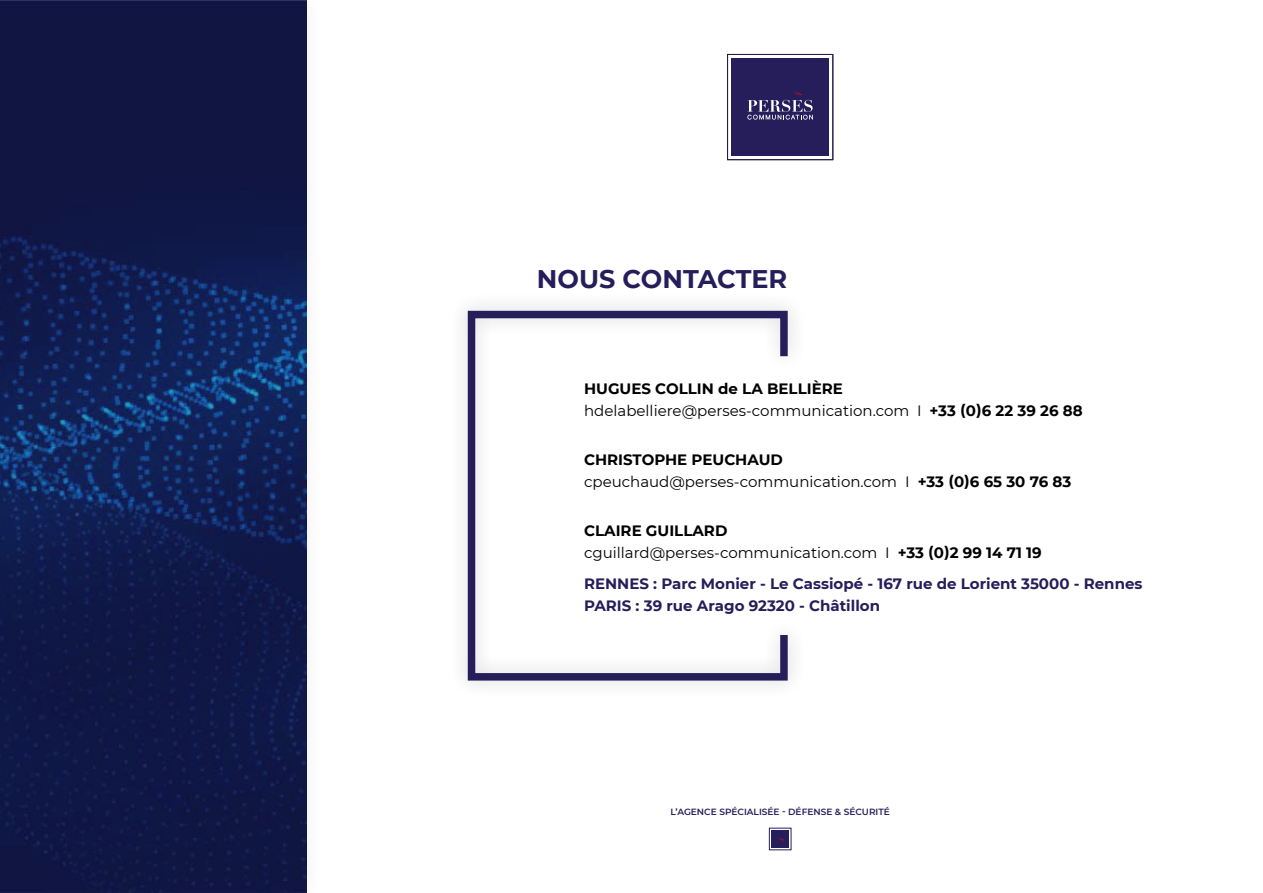
<style>
.page{position:relative;width:1263px;height:893px;background:#fff}
.page>*{position:absolute;margin:0;border:0;box-sizing:border-box;transform-origin:0 0}
.t1{font:700 25.5px "Montserrat";color:#261e5b}
.t2{font:15px/22.2px "Montserrat";color:#000}
.t3{font:700 15px/22.2px "Montserrat";color:#261e5b}
.t4{font:700 15px/22.2px "Montserrat";color:#000}
.t5{font:600 9px "Montserrat";color:#261e5b}
.s1{font-weight:400}
.s2{font-weight:700}
</style>
<div class="page">
<svg style="left:464px;top:307px;width:327px;height:377px"></svg>
<div style="left:771px;top:830px;width:18px;height:18px;background:#261e5b"></div>
<svg style="left:778px;top:837px;width:6px;height:4px"></svg>
<div style="left:0;top:0;width:325px;height:893px;background:#000;opacity:.2"></div>
<svg style="left:0;top:0;width:306px;height:893px;background:#101a4c"></svg>
<svg style="left:727px;top:54px;width:106px;height:106px;background:#453e72"></svg>
<h1 class="t1" style="left:537px;top:261px;width:252px">NOUS CONTACTER</h1>
<p class="t4" style="left:584px;top:377px;width:500px">HUGUES COLLIN de LA BELLIÈRE <span class="s1">hdelabelliere@perses-communication.com I</span> +33 (0)6 22 39 26 88</p>
<p class="t2" style="left:584px;top:448px;width:489px"><span class="s2">CHRISTOPHE PEUCHAUD </span>cpeuchaud@perses-communication.com I <span class="s2">+33 (0)6 65 30 76 83</span></p>
<p class="t2" style="left:584px;top:519px;width:459px"><span class="s2">CLAIRE GUILLARD<br></span>cguillard@perses-communication.com I <span class="s2">+33 (0)2 99 14 71 19</span></p>
<p class="t3" style="left:584px;top:572px;width:560px">RENNES : Parc Monier - Le Cassiopé - 167 rue de Lorient 35000 - Rennes<br>PARIS : 39 rue Arago 92320 - Châtillon</p>
<p class="t5" style="left:670px;top:805px;width:221px">L’AGENCE SPÉCIALISÉE - DÉFENSE &amp; SÉCURITÉ</p>
</div>
